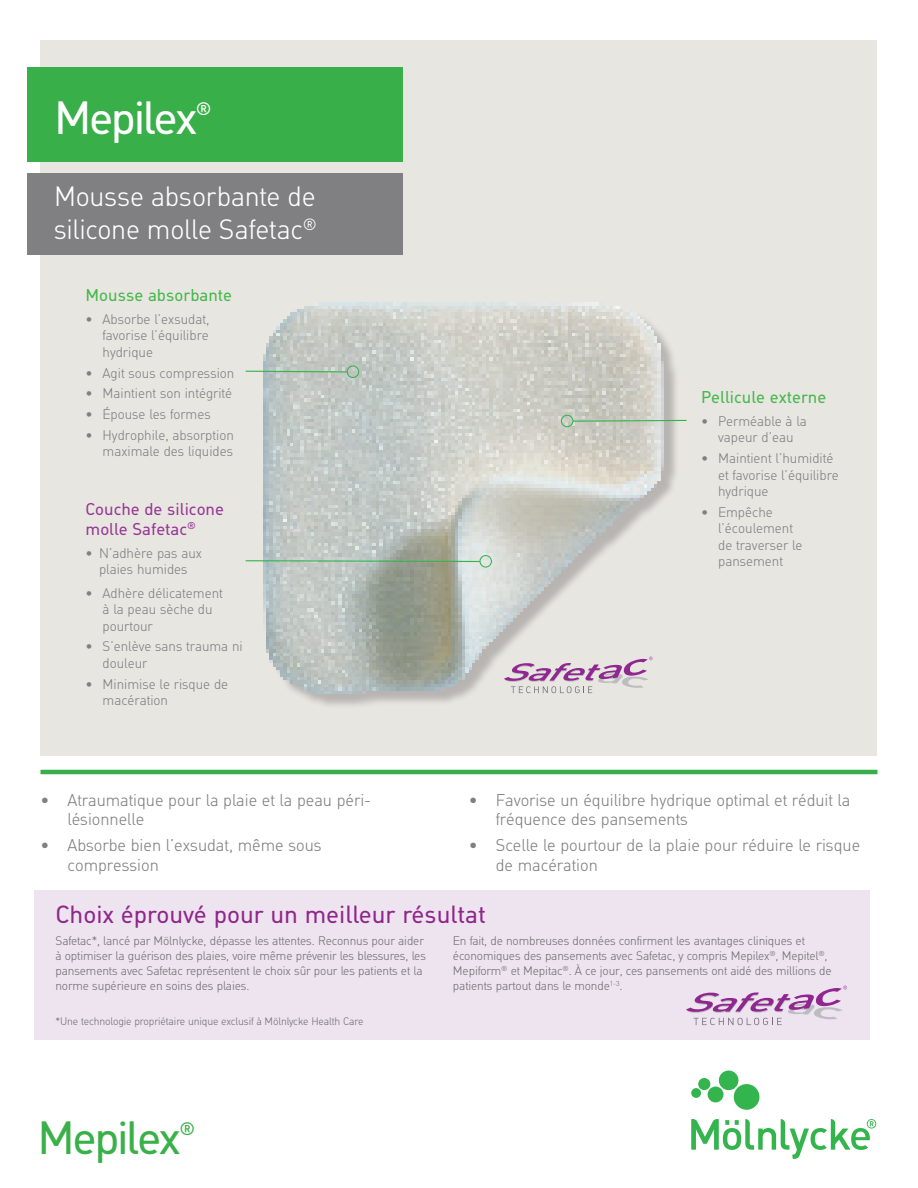
<style>
.page{position:relative;width:918px;height:1188px;background:#fff}
.page>*{position:absolute;margin:0;border:0;box-sizing:border-box;transform-origin:0 0}
.t1{font:45px "MHC Din";letter-spacing:-.055em;color:#fff}
.t2{font:45px "MHC Din";letter-spacing:-.055em;color:#3ab049}
.t3{font:300 27px/32.4px "MHC Din";letter-spacing:-.005em;color:#fff}
.t4{font:24px "MHC Din";color:#8e278b}
.t5{font:17.55px "MHC Din";color:#fff}
.t6{font:17.55px "MHC Din";color:#3ab049}
.t7{font:300 16.5px/19.5px "MHC Din";color:#808083}
.Bröd{font:16.5px "MHC Din";color:#44b74c}
.Bröd-2{font:16.5px/19.8px "MHC Din";color:#973694}
.Bröd-3{font:300 13.5px/16.5px "MHC Din";color:#808083}
.t8{font:300 12px/15px "MHC Din";letter-spacing:-.01em;color:#717074}
.t9{font:300 10.5px "MHC Din";letter-spacing:-.01em;color:#717074}
</style>
<div class="page">
<div style="left:40px;top:40px;width:838px;height:716px;background:#e8e6e1"></div>
<img style="left:263px;top:302px;width:413px;height:404px">
<div style="left:27px;top:68px;width:376px;height:94px;background:#39af49"></div>
<div style="left:27px;top:174px;width:376px;height:81px;background:#808083"></div>
<svg style="left:691px;top:1071px;width:185px;height:88px"></svg>
<div style="left:347px;top:365px;width:12px;height:13px;border:1px solid #34b44d;border-radius:50%"></div>
<svg style="left:245px;top:370px;width:103px;height:3px"></svg>
<hr style="left:40px;top:770px;width:838px;height:4px;background:#39af49">
<div style="left:479px;top:555px;width:13px;height:13px;border:1px solid #34b44d;border-radius:50%"></div>
<svg style="left:245px;top:560px;width:236px;height:3px"></svg>
<div style="left:561px;top:415px;width:13px;height:12px;border:1px solid #34b44d;border-radius:50%"></div>
<svg style="left:572px;top:419px;width:115px;height:3px"></svg>
<svg style="left:504px;top:657px;width:149px;height:36px"></svg>
<div style="left:34px;top:890px;width:836px;height:150px;background:#eee4ef"></div>
<svg style="left:686px;top:986px;width:161px;height:39px"></svg>
<p class="t1" style="left:54px;top:91px;width:145px">Mepilex</p>
<p class="t5" style="left:196px;top:98px;width:17px">®</p>
<p class="t3" style="left:54px;top:181px;width:264px">Mousse absorbante de silicone molle Safetac<sup>®</sup></p>
<p class="Bröd" style="left:86px;top:285px;width:148px">Mousse absorbante</p>
<p class="Bröd-3" style="left:103px;top:311px;width:108px;text-align:justify;text-indent:-17px">• Absorbe l’exsudat, favorise l’équilibre hydrique</p>
<p class="Bröd-3" style="left:86px;top:365px;width:150px">• Agit sous compression</p>
<p class="Bröd-3" style="left:86px;top:385px;width:148px">• Maintient son intégrité</p>
<p class="Bröd-3" style="left:86px;top:406px;width:127px">• Épouse les formes</p>
<p class="Bröd-3" style="left:86px;top:427px;width:150px;text-align:right">• Hydrophile, absorption maximale des liquides</p>
<p class="Bröd-2" style="left:86px;top:499px;width:140px">Couche de silicone molle Safetac<sup>®</sup></p>
<p class="Bröd-3" style="left:86px;top:545px;width:118px">• N’adhère pas aux</p>
<p class="Bröd-3" style="left:99px;top:562px;width:90px">plaies humides</p>
<p class="Bröd-3" style="left:103px;top:585px;width:122px;text-indent:-17px">• Adhère délicatement à la peau sèche du pourtour</p>
<p class="Bröd-3" style="left:103px;top:639px;width:142px;text-indent:-17px">• S’enlève sans trauma ni douleur</p>
<p class="Bröd-3" style="left:103px;top:676px;width:127px;text-indent:-17px">• Minimise le risque de macération</p>
<p class="t7" style="left:68px;top:791px;width:305px;text-indent:-27px">• Atraumatique pour la plaie et la peau péri&shy;lésionnelle</p>
<p class="t7" style="left:68px;top:836px;width:256px;text-indent:-27px">• Absorbe bien l’exsudat, même sous compression</p>
<p class="Bröd" style="left:701px;top:387px;width:127px">Pellicule externe</p>
<p class="Bröd-3" style="left:701px;top:413px;width:107px;text-align:center">• Perméable à la vapeur d’eau</p>
<p class="Bröd-3" style="left:718px;top:450px;width:122px;text-indent:-17px">• Maintient l’humidité et favorise l’équilibre hydrique</p>
<p class="Bröd-3" style="left:718px;top:504px;width:86px;text-indent:-17px">• Empêche l’écoulement de traverser le pansement</p>
<p class="t7" style="left:496px;top:791px;width:356px;text-indent:-27px">• Favorise un équilibre hydrique optimal et réduit la fréquence des pansements</p>
<p class="t7" style="left:496px;top:836px;width:366px;text-indent:-27px">• Scelle le pourtour de la plaie pour réduire le risque de macération</p>
<p class="t4" style="left:55px;top:900px;width:432px">Choix éprouvé pour un meilleur résultat</p>
<p class="t8" style="left:55px;top:933px;width:372px">Safetac*, lancé par Mölnlycke, dépasse les attentes. Reconnus pour aider à optimiser la guérison des plaies, voire même prévenir les blessures, les pansements avec Safetac représentent le choix sûr pour les patients et la norme supérieure en soins des plaies.</p>
<p class="t8" style="left:453px;top:933px;width:380px">En fait, de nombreuses données confirment les avantages cliniques et économiques des pansements avec Safetac, y compris Mepilex<sup>®</sup>, Mepitel<sup>®</sup>, Mepiform<sup>®</sup> et Mepitac<sup>®</sup>. À ce jour, ces pansements ont aidé des millions de patients partout dans le monde<sup>1-3</sup>.</p>
<p class="t9" style="left:55px;top:1016px;width:310px">*Une technologie propriétaire unique exclusif à Mölnlycke Health Care</p>
<p class="t2" style="left:38px;top:1111px;width:145px">Mepilex</p>
<p class="t6" style="left:179px;top:1118px;width:17px">®</p>
</div>
